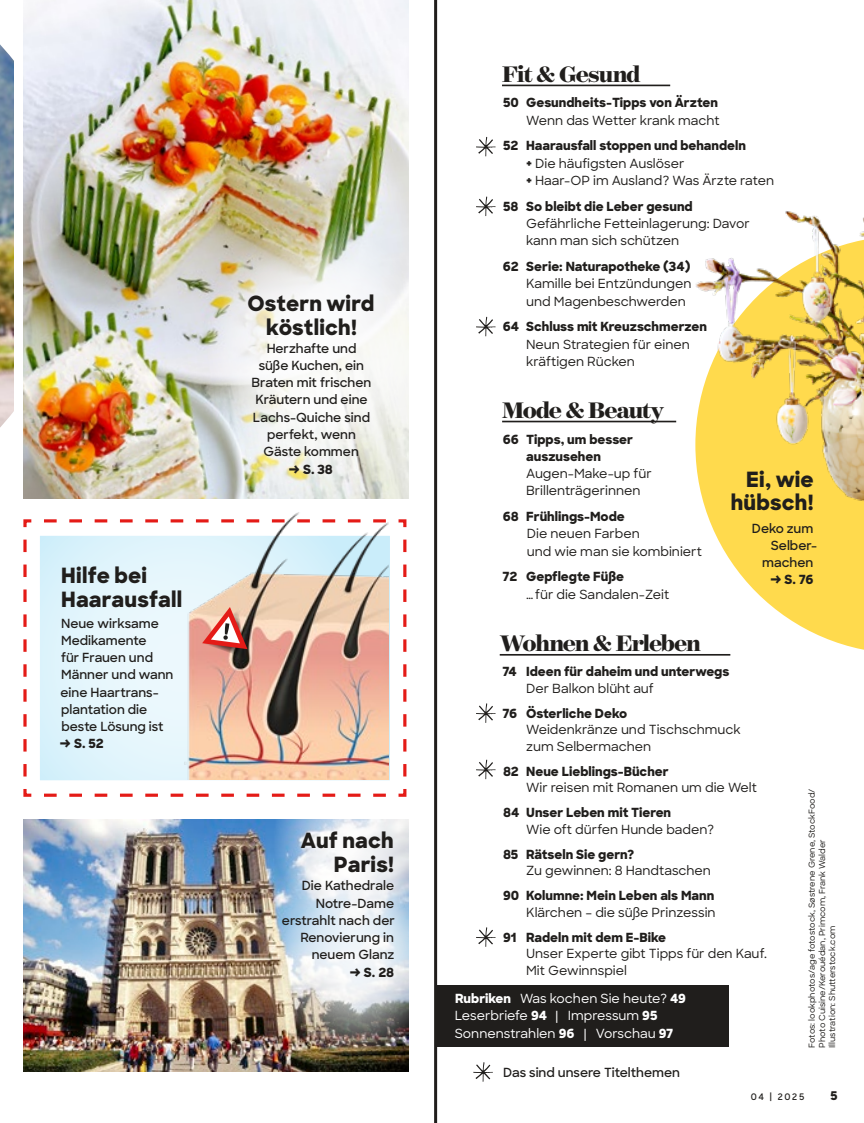
<style>
.page{position:relative;width:864px;height:1123px;background:#fff}
.page>*{position:absolute;margin:0;border:0;box-sizing:border-box;transform-origin:0 0}
.t1{font:700 25.5px "Surveyor Display";letter-spacing:-.05em;color:#201e1c}
.t2{font:800 21px/24px "Sharp Sans";letter-spacing:.01em;color:#201e1c;text-align:right}
.t3{font:500 12.6px/17.2px "Sharp Sans";color:#201e1c}
.t4{font:800 12.6px/17.2px "Sharp Sans";color:#201e1c}
.t5{font:600 12.6px/17.2px "Sharp Sans";color:#201e1c;text-align:right}
.t6{font:500 12.6px/17.2px "Sharp Sans";color:#fff}
.t7{font:800 12px "Sharp Sans";color:#201e1c}
.t8{font:600 9px "Sharp Sans";letter-spacing:.195em;color:#201e1c}
.t9{font:500 8.25px/10.2px "Sharp Sans";color:#201e1c}
.s1{font-weight:800}
</style>
<div class="page">
<img style="left:23px;top:820px;width:385px;height:252px">
<img style="left:270px;top:820px;width:138px;height:238px">
<div style="left:437px;top:985px;width:291px;height:61px;background:#201e1c"></div>
<svg style="left:473px;top:1062px;width:19px;height:19px"></svg>
<hr style="left:434px;top:0;width:3px;height:1123px;background:#201e1c">
<svg style="left:476px;top:317px;width:19px;height:19px"></svg>
<svg style="left:476px;top:197px;width:19px;height:19px"></svg>
<svg style="left:476px;top:759px;width:19px;height:20px"></svg>
<svg style="left:476px;top:927px;width:19px;height:19px"></svg>
<svg style="left:476px;top:703px;width:19px;height:20px"></svg>
<svg style="left:476px;top:137px;width:19px;height:19px"></svg>
<hr style="left:502px;top:85px;width:168px;height:1px;background:#201e1c">
<hr style="left:502px;top:421px;width:174px;height:1px;background:#201e1c">
<hr style="left:499px;top:654px;width:231px;height:1px;background:#201e1c">
<img style="left:0;top:44px;width:14px;height:383px">
<img style="left:23px;top:0;width:385px;height:499px">
<img style="left:202px;top:219px;width:223px;height:223px;border-radius:50%">
<svg style="left:217px;top:329px;width:177px;height:177px;background:#e2e3d5"></svg>
<svg style="left:202px;top:245px;width:223px;height:223px;fill:#f5f6f5"></svg>
<svg style="left:707px;top:515px;width:156px;height:135px;fill:#ffda4d"></svg>
<img style="left:695px;top:211px;width:168px;height:304px">
<svg style="left:23px;top:517px;width:384px;height:280px"></svg>
<h2 class="t2" style="left:61px;top:563px;width:123px;text-align:left">Hilfe bei<br>Haarausfall</h2>
<p class="t5" style="left:60px;top:614px;width:114px;text-align:left">Neue wirksame<br>Medikamente<br>für Frauen und<br>Männer und wann eine Haartrans&shy;plantation die beste Lösung ist</p>
<p class="t4" style="left:60px;top:734px;width:46px">→ S. 52</p>
<h2 class="t2" style="left:247px;top:290px;width:128px;text-align:center">Ostern wird köstlich!</h2>
<p class="t5" style="left:251px;top:339px;width:121px;text-align:center">Herzhafte und süße Kuchen, ein<br>Braten mit frischen<br>Kräutern und eine<br>Lachs-Quiche sind perfekt, wenn<br>Gäste kommen</p>
<p class="t4" style="left:288px;top:460px;width:46px">→ S. 38</p>
<h2 class="t2" style="left:301px;top:828px;width:95px">Auf nach<br>Paris!</h2>
<p class="t5" style="left:282px;top:876px;width:114px">Die Kathedrale<br>Notre-Dame erstrahlt nach der<br>Renovierung in neuem Glanz</p>
<p class="t4" style="left:349px;top:963px;width:46px">→ S. 28</p>
<h1 class="t1" style="left:502px;top:58px;width:140px">Fit &amp; Gesund</h1>
<p class="t4" style="left:503px;top:94px;width:216px">50 Gesundheits-Tipps von Ärzten</p>
<p class="t3" style="left:526px;top:111px;width:195px">Wenn das Wetter krank macht</p>
<p class="t3" style="left:526px;top:137px;width:249px;text-indent:-23px"><span class="s1">52 Haarausfall stoppen und behandeln<br>+</span> Die häufigsten Auslöser<br><span class="s1">+</span> Haar-OP im Ausland? Was Ärzte raten</p>
<p class="t4" style="left:503px;top:197px;width:191px">58 So bleibt die Leber gesund</p>
<p class="t3" style="left:526px;top:214px;width:225px">Gefährliche Fetteinlagerung: Davor kann man sich schützen</p>
<p class="t4" style="left:502px;top:257px;width:189px">62 Serie: Naturapotheke (34)</p>
<p class="t3" style="left:526px;top:274px;width:167px">Kamille bei Entzündungen und Magenbeschwerden</p>
<p class="t4" style="left:502px;top:317px;width:205px">64 Schluss mit Kreuzschmerzen</p>
<p class="t3" style="left:526px;top:335px;width:165px">Neun Strategien für einen kräftigen Rücken</p>
<h1 class="t1" style="left:502px;top:394px;width:163px">Mode &amp; Beauty</h1>
<p class="t4" style="left:526px;top:430px;width:108px;text-indent:-23px">66 Tipps, um besser auszusehen</p>
<p class="t3" style="left:526px;top:464px;width:127px">Augen-Make-up für<br>Brillenträgerinnen</p>
<p class="t4" style="left:502px;top:507px;width:123px">68 Frühlings-Mode</p>
<p class="t3" style="left:526px;top:524px;width:177px">Die neuen Farben<br>und wie man sie kombiniert</p>
<p class="t4" style="left:502px;top:567px;width:123px">72 Gepflegte Füße</p>
<p class="t3" style="left:526px;top:585px;width:144px">…für die Sandalen-Zeit</p>
<h1 class="t1" style="left:499px;top:627px;width:202px">Wohnen &amp; Erleben</h1>
<p class="t4" style="left:502px;top:662px;width:228px">74 Ideen für daheim und unterwegs</p>
<p class="t3" style="left:526px;top:679px;width:129px">Der Balkon blüht auf</p>
<p class="t4" style="left:502px;top:704px;width:126px">76 Österliche Deko</p>
<p class="t3" style="left:526px;top:720px;width:216px;line-height:16.5px">Weidenkränze und Tischschmuck zum Selbermachen</p>
<p class="t4" style="left:503px;top:762px;width:167px">82 Neue Lieblings-Bücher</p>
<p class="t3" style="left:526px;top:778px;width:232px">Wir reisen mit Romanen um die Welt</p>
<p class="t4" style="left:503px;top:803px;width:169px">84 Unser Leben mit Tieren</p>
<p class="t3" style="left:526px;top:820px;width:189px">Wie oft dürfen Hunde baden?</p>
<p class="t4" style="left:503px;top:845px;width:133px">85 Rätseln Sie gern?</p>
<p class="t3" style="left:526px;top:861px;width:186px">Zu gewinnen: 8 Handtaschen</p>
<p class="t4" style="left:503px;top:886px;width:212px">90 Kolumne: Mein Leben als Mann</p>
<p class="t3" style="left:526px;top:903px;width:191px">Klärchen – die süße Prinzessin</p>
<p class="t4" style="left:503px;top:928px;width:164px">91 Radeln mit dem E-Bike</p>
<p class="t3" style="left:526px;top:944px;width:242px;line-height:16.5px">Unser Experte gibt Tipps für den Kauf.<br>Mit Gewinnspiel</p>
<h2 class="t2" style="left:730px;top:467px;width:85px;line-height:23.4px">Ei, wie hübsch!</h2>
<p class="t5" style="left:751px;top:519px;width:65px">Deko zum<br>Selber&shy;machen</p>
<p class="t4" style="left:769px;top:570px;width:45px">→ S. 76</p>
<p class="t9" style="left:806px;top:1047px;width:261px;rotate:-90deg">Fotos: lookphotos/age fotostock, Søstrene Grene, StockFood/<br>Photo Cuisine/Kerouédan, Primcom, Frank Walder<br>Illustration: Shutterstock.com</p>
<p class="t6" style="left:454px;top:989px;width:233px"><span class="s1">Rubriken</span> Was kochen Sie heute? <span class="s1">49<br></span>Leserbriefe <span class="s1">94</span> | Impressum <span class="s1">95<br></span>Sonnenstrahlen <span class="s1">96</span> | Vorschau <span class="s1">97</span></p>
<p class="t5" style="left:503px;top:1063px;width:178px">Das sind unsere Titelthemen</p>
<p class="t8" style="left:750px;top:1090px;width:55px">04 | 2025</p>
<p class="t7" style="left:830px;top:1086px;width:9px">5</p>
</div>
